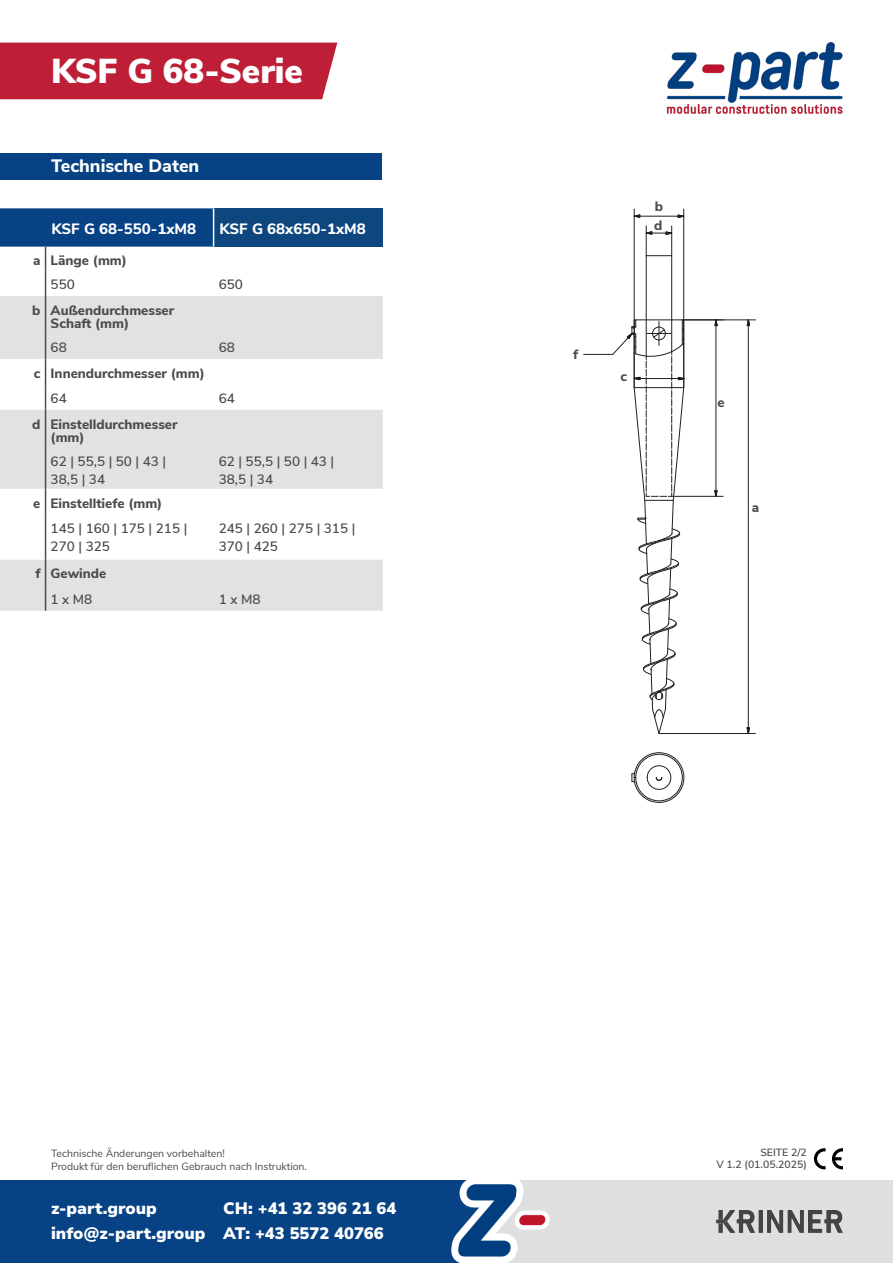
<style>
.page{position:relative;width:893px;height:1263px;background:#fff}
.page>*{position:absolute;margin:0;border:0;box-sizing:border-box;transform-origin:0 0}
.t1{font:900 34.5px "Nunito Sans";color:#fff}
.t2{font:800 18px "Nunito Sans";color:#fff}
.t3{font:900 16.5px "Nunito Sans 10 pt";color:#fff}
.Subline{font:800 15px "Nunito Sans";color:#fff}
.Tabelle_fett{font:800 13.5px/13.5px "Nunito Sans";color:#4b4c4d}
.Tabelle_normal{font:600 13.5px "Nunito Sans";color:#4b4c4d}
.t4{font:10.5px "Nunito Sans";color:#4b4c4d}
.t5{font:600 10.5px "Nunito Sans";color:#4b4c4d}
</style>
<div class="page">
<div style="left:635px;top:754px;width:48px;height:47px;border:1px solid #231f20;border-radius:50%"></div>
<div style="left:634px;top:752px;width:50px;height:51px;border:1px solid #231f20;border-radius:50%"></div>
<div style="left:647px;top:765px;width:24px;height:25px;border:1px solid #231f20;border-radius:50%"></div>
<svg style="left:631px;top:772px;width:5px;height:11px"></svg>
<svg style="left:656px;top:777px;width:6px;height:4px"></svg>
<svg style="left:647px;top:255px;width:24px;height:1px"></svg>
<hr style="left:646px;top:256px;width:1px;height:100px;background:#231f20">
<hr style="left:671px;top:256px;width:1px;height:95px;background:#231f20">
<svg style="left:747px;top:319px;width:3px;height:8px"></svg>
<svg style="left:747px;top:728px;width:3px;height:5px"></svg>
<hr style="left:748px;top:326px;width:1px;height:402px;background:#231f20">
<hr style="left:684px;top:320px;width:71px;height:1px;background:#231f20">
<hr style="left:659px;top:733px;width:96px;height:1px;background:#231f20">
<svg style="left:633px;top:215px;width:7px;height:2px"></svg>
<hr style="left:640px;top:216px;width:38px;height:1px;background:#231f20">
<hr style="left:683px;top:209px;width:1px;height:179px;background:#231f20">
<hr style="left:634px;top:209px;width:1px;height:121px;background:#231f20">
<svg style="left:645px;top:232px;width:26px;height:2px"></svg>
<hr style="left:671px;top:226px;width:1px;height:30px;background:#231f20">
<hr style="left:646px;top:226px;width:1px;height:30px;background:#231f20">
<svg style="left:715px;top:319px;width:2px;height:8px"></svg>
<hr style="left:716px;top:326px;width:1px;height:165px;background:#231f20">
<hr style="left:682px;top:320px;width:41px;height:1px;background:#231f20">
<hr style="left:672px;top:496px;width:51px;height:1px;background:#231f20">
<svg style="left:583px;top:319px;width:101px;height:415px"></svg>
<hr style="left:640px;top:378px;width:38px;height:1px;background:#231f20">
<div style="left:0;top:43px;width:337px;height:56px;background:#be1e36"></div>
<img style="left:667px;top:43px;width:176px;height:71px">
<div style="left:493px;top:1180px;width:400px;height:83px;background:#dde0df"></div>
<img style="left:716px;top:1211px;width:126px;height:21px">
<div style="left:0;top:1180px;width:493px;height:83px;background:#064284"></div>
<img style="left:452px;top:1180px;width:98px;height:83px">
<svg style="left:814px;top:1148px;width:12px;height:21px"></svg>
<svg style="left:832px;top:1148px;width:10px;height:21px"></svg>
<div style="left:0;top:153px;width:381px;height:27px;background:#064284"></div>
<div style="left:214px;top:208px;width:169px;height:39px;background:#0d477e"></div>
<svg style="left:0;top:296px;width:383px;height:315px;fill:#e1e2e4"></svg>
<svg style="left:0;top:208px;width:214px;height:88px"></svg>
<hr style="left:45px;top:296px;width:1px;height:37px;background:#4b4c4d">
<svg style="left:45px;top:333px;width:1px;height:77px"></svg>
<hr style="left:45px;top:410px;width:1px;height:37px;background:#4b4c4d">
<hr style="left:45px;top:447px;width:1px;height:42px;background:#4b4c4d">
<hr style="left:45px;top:514px;width:1px;height:46px;background:#4b4c4d">
<svg style="left:45px;top:489px;width:1px;height:25px"></svg>
<svg style="left:45px;top:560px;width:1px;height:51px"></svg>
<p class="t1" style="left:51px;top:46px;width:253px">KSF G 68-Serie</p>
<p class="t2" style="left:51px;top:152px;width:150px">Technische Daten</p>
<p class="Subline" style="left:52px;top:218px;width:146px">KSF G 68-550-1xM8</p>
<p class="Subline" style="left:220px;top:218px;width:148px">KSF G 68x650-1xM8</p>
<p class="Tabelle_fett" style="left:33px;top:253px;width:9px">a</p>
<p class="Tabelle_fett" style="left:51px;top:253px;width:78px">Länge (mm)</p>
<p class="Tabelle_normal" style="left:51px;top:275px;width:26px">550</p>
<p class="Tabelle_normal" style="left:219px;top:275px;width:26px">650</p>
<p class="Tabelle_fett" style="left:32px;top:303px;width:10px">b</p>
<p class="Tabelle_fett" style="left:51px;top:303px;width:125px">Außendurchmesser<br>Schaft (mm)</p>
<p class="Tabelle_normal" style="left:51px;top:338px;width:18px">68</p>
<p class="Tabelle_normal" style="left:219px;top:338px;width:18px">68</p>
<p class="Tabelle_fett" style="left:34px;top:365px;width:8px">c</p>
<p class="Tabelle_fett" style="left:51px;top:365px;width:156px">Innendurchmesser (mm)</p>
<p class="Tabelle_normal" style="left:51px;top:388px;width:18px">64</p>
<p class="Tabelle_normal" style="left:219px;top:388px;width:18px">64</p>
<p class="Tabelle_fett" style="left:32px;top:416px;width:10px">d</p>
<p class="Tabelle_fett" style="left:51px;top:416px;width:128px">Einstelldurchmesser (mm)</p>
<p class="Tabelle_normal" style="left:51px;top:451px;width:117px">62 | 55,5 | 50 | 43 |</p>
<p class="Tabelle_normal" style="left:51px;top:469px;width:56px">38,5 | 34</p>
<p class="Tabelle_normal" style="left:219px;top:451px;width:117px">62 | 55,5 | 50 | 43 |</p>
<p class="Tabelle_normal" style="left:219px;top:469px;width:56px">38,5 | 34</p>
<p class="Tabelle_fett" style="left:33px;top:495px;width:9px">e</p>
<p class="Tabelle_fett" style="left:51px;top:495px;width:113px">Einstelltiefe (mm)</p>
<p class="Tabelle_normal" style="left:51px;top:518px;width:138px">145 | 160 | 175 | 215 |</p>
<p class="Tabelle_normal" style="left:51px;top:536px;width:61px">270 | 325</p>
<p class="Tabelle_normal" style="left:219px;top:518px;width:138px">245 | 260 | 275 | 315 |</p>
<p class="Tabelle_normal" style="left:219px;top:536px;width:61px">370 | 425</p>
<p class="Tabelle_fett" style="left:35px;top:566px;width:7px">f</p>
<p class="Tabelle_fett" style="left:51px;top:566px;width:57px">Gewinde</p>
<p class="Tabelle_normal" style="left:51px;top:589px;width:43px">1 x M8</p>
<p class="Tabelle_normal" style="left:219px;top:589px;width:43px">1 x M8</p>
<p class="Tabelle_fett" style="left:655px;top:198px;width:10px">b</p>
<p class="Tabelle_fett" style="left:654px;top:217px;width:10px">d</p>
<p class="Tabelle_fett" style="left:573px;top:346px;width:7px">f</p>
<p class="Tabelle_fett" style="left:620px;top:368px;width:8px">c</p>
<p class="Tabelle_fett" style="left:718px;top:395px;width:9px">e</p>
<p class="Tabelle_fett" style="left:752px;top:500px;width:9px">a</p>
<p class="t4" style="left:51px;top:1146px;width:175px">Technische Änderungen vorbehalten!</p>
<p class="t4" style="left:51px;top:1159px;width:257px">Produkt für den beruflichen Gebrauch nach Instruktion.</p>
<p class="t3" style="left:51px;top:1197px;width:107px">z-part.group</p>
<p class="t3" style="left:223px;top:1197px;width:175px">CH: +41 32 396 21 64</p>
<p class="t3" style="left:51px;top:1221px;width:156px">info@z-part.group</p>
<p class="t3" style="left:223px;top:1221px;width:162px">AT: +43 5572 40766</p>
<p class="t5" style="left:760px;top:1144px;width:48px">SEITE 2/2</p>
<p class="t5" style="left:716px;top:1157px;width:92px">V 1.2 (01.05.2025)</p>
</div>
